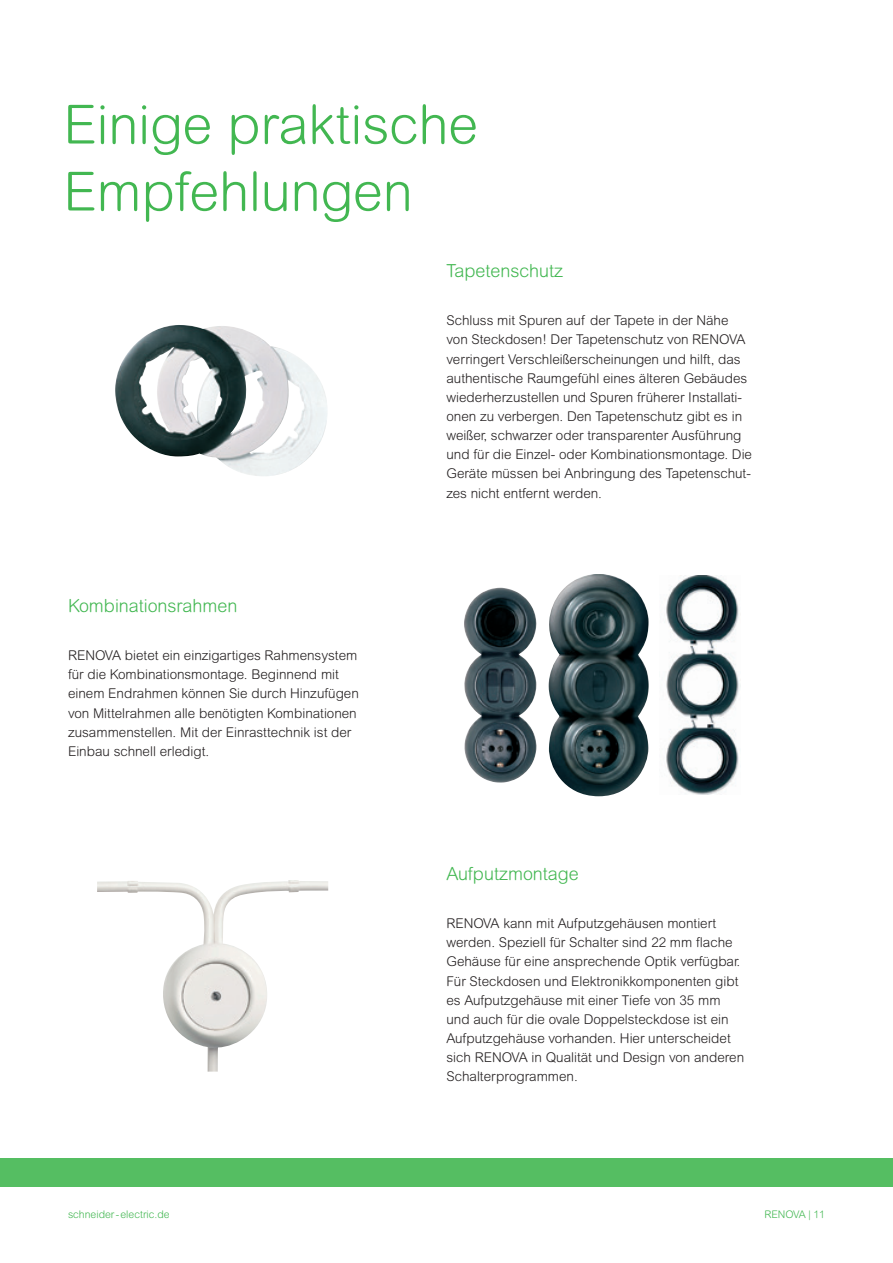
<style>
.page{position:relative;width:893px;height:1263px;background:#fff}
.page>*{position:absolute;margin:0;border:0;box-sizing:border-box;transform-origin:0 0}
.t1{font:300 54px/66.9px "Arial Rounded MT Std";color:#42b751}
.t2{font:300 18px "Arial Rounded MT Std";color:#42b751}
.t3{font:300 13.5px/19.2px "Arial Rounded MT Std";color:#231f20}
.t4{font:300 10.5px "Arial Rounded MT Std";color:#42b751}
</style>
<div class="page">
<div style="left:0;top:1158px;width:893px;height:28px;background:#55be62"></div>
<img style="left:115px;top:325px;width:212px;height:151px">
<img style="left:464px;top:588px;width:73px;height:194px">
<img style="left:664px;top:575px;width:75px;height:220px">
<img style="left:549px;top:574px;width:100px;height:222px">
<img style="left:97px;top:880px;width:231px;height:191px">
<p class="t1" style="left:63px;top:91px;width:416px">Einige praktische<br>Empfehlungen</p>
<p class="t2" style="left:68px;top:596px;width:171px">Kombinationsrahmen</p>
<p class="t3" style="left:68px;top:646px;width:292px">RENOVA bietet ein einzigartiges Rahmensystem für die Kombinationsmontage. Beginnend mit einem Endrahmen können Sie durch Hinzufügen von Mittelrahmen alle benötigten Kombinationen zusammenstellen. Mit der Einrasttechnik ist der Einbau schnell erledigt.</p>
<p class="t2" style="left:446px;top:261px;width:118px">Tapetenschutz</p>
<p class="t3" style="left:446px;top:311px;width:307px">Schluss mit Spuren auf der Tapete in der Nähe von Steckdosen! Der Tapetenschutz von RENOVA verringert Verschleißerscheinungen und hilft, das authentische Raumgefühl eines älteren Gebäudes wiederherzustellen und Spuren früherer Installati&shy;onen zu verbergen. Den Tapetenschutz gibt es in weißer, schwarzer oder transparenter Ausführung und für die Einzel- oder Kombinationsmontage. Die Geräte müssen bei Anbringung des Tapetenschut&shy;zes nicht entfernt werden.</p>
<p class="t2" style="left:446px;top:863px;width:134px">Aufputzmontage</p>
<p class="t3" style="left:446px;top:914px;width:299px">RENOVA kann mit Aufputzgehäusen montiert werden. Speziell für Schalter sind 22 mm flache Gehäuse für eine ansprechende Optik verfügbar.<br>Für Steckdosen und Elektronikkomponenten gibt es Aufputzgehäuse mit einer Tiefe von 35 mm und auch für die ovale Doppelsteckdose ist ein Aufputzgehäuse vorhanden. Hier unterscheidet sich RENOVA in Qualität und Design von anderen Schalterprogrammen.</p>
<p class="t4" style="left:68px;top:1208px;width:103px">schneider - electric.de</p>
<p class="t4" style="left:764px;top:1208px;width:62px">RENOVA | 11</p>
</div>
